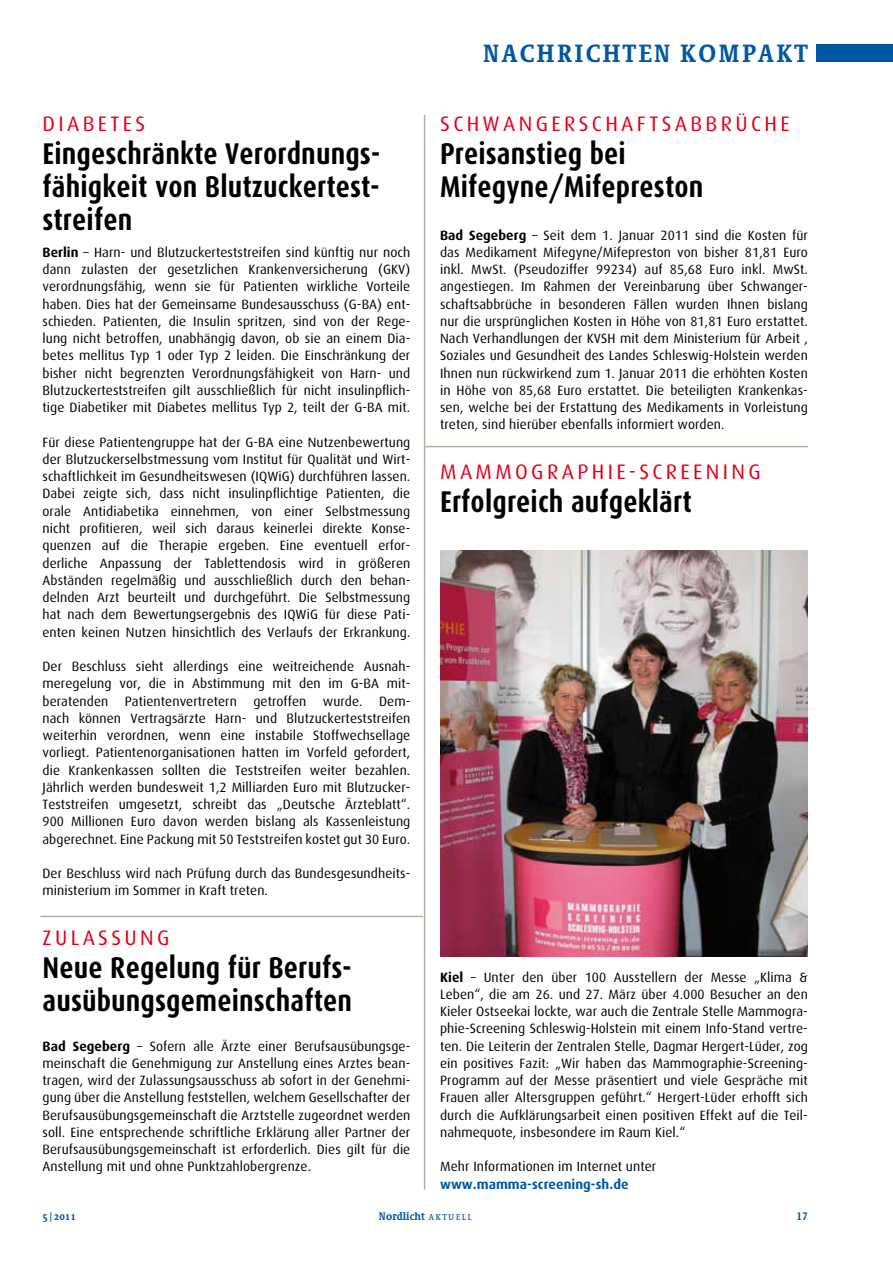
<style>
.page{position:relative;width:893px;height:1263px;background:#fff}
.page>*{position:absolute;margin:0;border:0;box-sizing:border-box;transform-origin:0 0}
.t1{font:700 30px/33px "Dax Condensed";letter-spacing:.005em;color:#000}
.t2{font:24px "Sheriff Roman Bold Caps";letter-spacing:.05em;color:#0057a3}
.t3{font:21px "Dax OT";letter-spacing:.16em;color:#e2001a}
.t4{font:13.5px/17.2px "Dax OT";letter-spacing:.005em;color:#000;text-align:justify}
.t5{font:700 13.5px "Dax OT";letter-spacing:.005em;color:#0057a3}
.t6{font:700 10.5px "Sheriff";color:#0057a3}
.t7{font:10.5px "Sheriff Roman Bold Caps";color:#0057a3}
.s1{font-weight:700}
.s2{font-weight:400;font-size:8.25px}
</style>
<div class="page">
<div style="left:816px;top:45px;width:77px;height:17px;background:#0057a3"></div>
<hr style="left:424px;top:115px;width:1px;height:1075px;background:#b2b0a2">
<img style="left:440px;top:551px;width:368px;height:406px">
<hr style="left:40px;top:916px;width:383px;height:1px;background:#b2b0a2">
<hr style="left:425px;top:446px;width:383px;height:1px;background:#b2b0a2">
<h3 class="t3" style="left:43px;top:112px;width:29px">Diabetes</h3>
<h1 class="t1" style="left:43px;top:137px;width:339px;text-align:justify">Eingeschränkte Verordnungs&shy;fähigkeit von Blutzuckertest&shy;streifen</h1>
<p class="t4" style="left:43px;top:244px;width:369px"><span class="s1">Berlin</span> – Harn- und Blutzuckerteststreifen sind künftig nur noch dann zulasten der gesetzlichen Krankenversicherung (GKV) verordnungsfähig, wenn sie für Patienten wirkliche Vorteile haben. Dies hat der Gemeinsame Bundesausschuss (G-BA) ent&shy;schieden. Patienten, die Insulin spritzen, sind von der Rege&shy;lung nicht betroffen, unabhängig davon, ob sie an einem Dia&shy;betes mellitus Typ 1 oder Typ 2 leiden. Die Einschränkung der bisher nicht begrenzten Verordnungsfähigkeit von Harn- und Blutzuckerteststreifen gilt ausschließlich für nicht insulinpflich&shy;tige Diabetiker mit Diabetes mellitus Typ 2, teilt der G-BA mit.</p>
<p class="t4" style="left:43px;top:433px;width:369px">Für diese Patientengruppe hat der G-BA eine Nutzenbewertung der Blutzuckerselbstmessung vom Institut für Qualität und Wirt&shy;schaftlichkeit im Gesundheitswesen (IQWiG) durchführen lassen.<br>Dabei zeigte sich, dass nicht insulinpflichtige Patienten, die orale Antidiabetika einnehmen, von einer Selbstmessung nicht profitieren, weil sich daraus keinerlei direkte Konse&shy;quenzen auf die Therapie ergeben. Eine eventuell erfor&shy;derliche Anpassung der Tablettendosis wird in größeren Abständen regelmäßig und ausschließlich durch den behan&shy;delnden Arzt beurteilt und durchgeführt. Die Selbstmessung hat nach dem Bewertungsergebnis des IQWiG für diese Pati&shy;enten keinen Nutzen hinsichtlich des Verlaufs der Erkrankung.</p>
<p class="t4" style="left:43px;top:658px;width:369px">Der Beschluss sieht allerdings eine weitreichende Ausnah&shy;meregelung vor, die in Abstimmung mit den im G-BA mit&shy;beratenden Patientenvertretern getroffen wurde. Dem&shy;nach können Vertragsärzte Harn- und Blutzuckerteststreifen weiterhin verordnen, wenn eine instabile Stoffwechsellage vorliegt. Patientenorganisationen hatten im Vorfeld gefordert, die Krankenkassen sollten die Teststreifen weiter bezahlen.<br>Jährlich werden bundesweit 1,2 Milliarden Euro mit Blutzucker-Teststreifen umgesetzt, schreibt das „Deutsche Ärzteblatt“.<br>900 Millionen Euro davon werden bislang als Kassenleistung abgerechnet. Eine Packung mit 50 Teststreifen kostet gut 30 Euro.</p>
<p class="t4" style="left:43px;top:865px;width:369px">Der Beschluss wird nach Prüfung durch das Bundesgesundheits&shy;ministerium im Sommer in Kraft treten.</p>
<h3 class="t3" style="left:43px;top:926px;width:28px">Zulassung</h3>
<h1 class="t1" style="left:43px;top:952px;width:311px">Neue Regelung für Berufs&shy;ausübungsgemeinschaften</h1>
<p class="t4" style="left:43px;top:1037px;width:369px"><span class="s1">Bad Segeberg</span> – Sofern alle Ärzte einer Berufsausübungsge&shy;meinschaft die Genehmigung zur Anstellung eines Arztes bean&shy;tragen, wird der Zulassungsausschuss ab sofort in der Genehmi&shy;gung über die Anstellung feststellen, welchem Gesellschafter der Berufsausübungsgemeinschaft die Arztstelle zugeordnet werden soll. Eine entsprechende schriftliche Erklärung aller Partner der Berufsausübungsgemeinschaft ist erforderlich. Dies gilt für die Anstellung mit und ohne Punktzahlobergrenze.</p>
<h2 class="t2" style="left:482px;top:39px;width:236px">NACHRICHTEN KOMP</h2>
<h2 class="t2" style="left:758px;top:39px;width:52px">AKT</h2>
<h3 class="t3" style="left:440px;top:112px;width:29px">Schwangerschaftsabbr</h3>
<h3 class="t3" style="left:735px;top:112px;width:29px">üche</h3>
<h1 class="t1" style="left:440px;top:137px;width:265px">Preisanstieg bei<br>Mifegyne/Mifepreston</h1>
<p class="t4" style="left:440px;top:226px;width:369px"><span class="s1">Bad Segeberg</span> – Seit dem 1. Januar 2011 sind die Kosten für das Medikament Mifegyne/Mifepreston von bisher 81,81 Euro inkl. MwSt. (Pseudoziffer 99234) auf 85,68 Euro inkl. MwSt. angestiegen. Im Rahmen der Vereinbarung über Schwanger&shy;schaftsabbrüche in besonderen Fällen wurden Ihnen bislang nur die ursprünglichen Kosten in Höhe von 81,81 Euro erstattet.<br>Nach Verhandlungen der KVSH mit dem Ministerium für Arbeit , Soziales und Gesundheit des Landes Schleswig-Holstein werden Ihnen nun rückwirkend zum 1. Januar 2011 die erhöhten Kosten in Höhe von 85,68 Euro erstattet. Die beteiligten Krankenkas&shy;sen, welche bei der Erstattung des Medikaments in Vorleistung treten, sind hierüber ebenfalls informiert worden.</p>
<h3 class="t3" style="left:440px;top:460px;width:36px">Mammographie</h3>
<h3 class="t3" style="left:629px;top:460px;width:38px">-Screening</h3>
<h1 class="t1" style="left:440px;top:485px;width:253px">Erfolgreich aufgeklärt</h1>
<p class="t4" style="left:440px;top:968px;width:369px"><span class="s1">Kiel</span> – Unter den über 100 Ausstellern der Messe „Klima &amp; Leben“, die am 26. und 27. März über 4.000 Besucher an den Kieler Ostseekai lockte, war auch die Zentrale Stelle Mammogra&shy;phie-Screening Schleswig-Holstein mit einem Info-Stand vertre&shy;ten. Die Leiterin der Zentralen Stelle, Dagmar Hergert-Lüder, zog ein positives Fazit: „Wir haben das Mammographie-Screening-Programm auf der Messe präsentiert und viele Gespräche mit Frauen aller Altersgruppen geführt.“ Hergert-Lüder erhofft sich durch die Aufklärungsarbeit einen positiven Effekt auf die Teil&shy;nahmequote, insbesondere im Raum Kiel.“</p>
<p class="t4" style="left:440px;top:1158px;width:218px">Mehr Informationen im Internet unter</p>
<p class="t5" style="left:440px;top:1176px;width:190px">www.mamma-screening-sh.de</p>
<p class="t6" style="left:43px;top:1210px;width:35px">5 | 2011</p>
<p class="t6" style="left:379px;top:1210px;width:95px">Nordlicht <span class="s2">AK T UELL</span></p>
<p class="t7" style="left:796px;top:1210px;width:13px">17</p>
</div>
